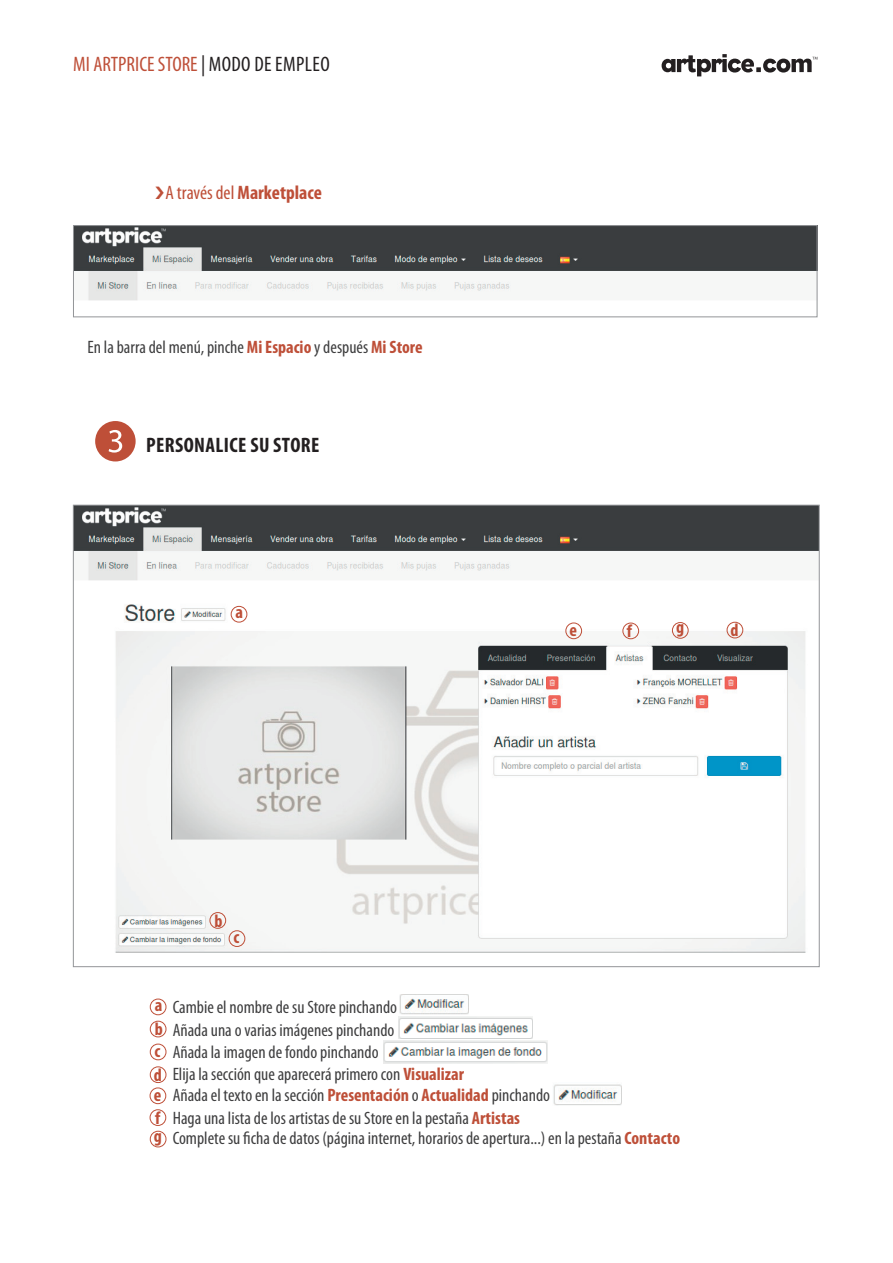
<style>
.page{position:relative;width:893px;height:1263px;background:#fff}
.page>*{position:absolute;margin:0;border:0;box-sizing:border-box;transform-origin:0 0}
.t1{font:condensed 21px "Myriad Pro";color:#be4f38}
.t2{font:700 condensed 21px "Myriad Pro";letter-spacing:.02em;color:#231f20}
.t3{font:700 condensed 19.5px "Myriad Pro";color:#be4f38}
.t4{font:condensed 18px/21.6px "Myriad Pro";color:#3e3e3f}
.t5{font:700 condensed 18px/24.3px "Myriad Pro";color:#be4f38}
.s1{color:#231f20}
.s2{font-weight:400}
.s3{font-weight:700;color:#be4f38}
</style>
<div class="page">
<img style="left:75px;top:227px;width:740px;height:74px">
<div style="left:73px;top:225px;width:744px;height:92px;border:1px solid #939598"></div>
<svg style="left:662px;top:54px;width:155px;height:22px"></svg>
<svg style="left:95px;top:421px;width:41px;height:40px"></svg>
<img style="left:75px;top:507px;width:743px;height:446px">
<img style="left:399px;top:994px;width:69px;height:21px">
<img style="left:383px;top:1041px;width:165px;height:22px">
<div style="left:231px;top:606px;width:16px;height:16px;border:1px solid #be4f38;border-radius:50%"></div>
<div style="left:210px;top:912px;width:16px;height:16px;border:1px solid #be4f38;border-radius:50%"></div>
<div style="left:229px;top:930px;width:16px;height:17px;border:1px solid #be4f38;border-radius:50%"></div>
<div style="left:727px;top:622px;width:16px;height:16px;border:1px solid #be4f38;border-radius:50%"></div>
<img style="left:398px;top:1017px;width:134px;height:21px">
<img style="left:553px;top:1084px;width:69px;height:22px">
<div style="left:150px;top:999px;width:16px;height:16px;border:1px solid #be4f38;border-radius:50%"></div>
<div style="left:150px;top:1021px;width:16px;height:16px;border:1px solid #be4f38;border-radius:50%"></div>
<div style="left:150px;top:1044px;width:16px;height:16px;border:1px solid #be4f38;border-radius:50%"></div>
<div style="left:150px;top:1066px;width:16px;height:17px;border:1px solid #be4f38;border-radius:50%"></div>
<div style="left:150px;top:1087px;width:16px;height:17px;border:1px solid #be4f38;border-radius:50%"></div>
<div style="left:150px;top:1109px;width:16px;height:17px;border:1px solid #be4f38;border-radius:50%"></div>
<div style="left:150px;top:1131px;width:16px;height:16px;border:1px solid #be4f38;border-radius:50%"></div>
<div style="left:566px;top:623px;width:16px;height:16px;border:1px solid #be4f38;border-radius:50%"></div>
<div style="left:623px;top:623px;width:16px;height:16px;border:1px solid #be4f38;border-radius:50%"></div>
<div style="left:672px;top:622px;width:16px;height:16px;border:1px solid #be4f38;border-radius:50%"></div>
<p class="t1" style="left:73px;top:51px;width:258px">MI ARTPRICE STORE <span class="s1">| MODO DE EMPLEO</span></p>
<p class="t3" style="left:165px;top:181px;width:158px"><span class="s2">A través del</span> Marketplace</p>
<p class="t4" style="left:88px;top:336px;width:337px">En la barra del menú, pinche <span class="s3">Mi Espacio</span> y después <span class="s3">Mi Store</span></p>
<p class="t2" style="left:146px;top:432px;width:175px">PERSONALICE SU STORE</p>
<p class="t5" style="left:236px;top:600px;width:9px">a</p>
<p class="t5" style="left:570px;top:617px;width:9px">e</p>
<p class="t5" style="left:627px;top:618px;width:7px">f</p>
<p class="t5" style="left:676px;top:615px;width:10px">g</p>
<p class="t5" style="left:731px;top:617px;width:10px">d</p>
<p class="t5" style="left:215px;top:908px;width:10px">b</p>
<p class="t5" style="left:233px;top:925px;width:7px">c</p>
<p class="t5" style="left:155px;top:992px;width:10px">a b</p>
<p class="t5" style="left:154px;top:1038px;width:10px">c d</p>
<p class="t5" style="left:154px;top:1082px;width:9px;line-height:23.1px">e f</p>
<p class="t5" style="left:154px;top:1123px;width:10px">g</p>
<p class="t4" style="left:173px;top:996px;width:226px">Cambie el nombre de su Store pinchando</p>
<p class="t4" style="left:173px;top:1041px;width:509px">Añada la imagen de fondo pinchando<br>Elija la sección que aparecerá primero con <span class="s3">Visualizar<br></span>Añada el texto en la sección <span class="s3">Presentación</span> o <span class="s3">Actualidad</span> pinchando<br>Haga una lista de los artistas de su Store en la pestaña <span class="s3">Artistas<br></span>Complete su ficha de datos (página internet, horarios de apertura...) en la pestaña <span class="s3">Contacto</span></p>
<p class="t4" style="left:173px;top:1019px;width:223px">Añada una o varias imágenes pinchando</p>
</div>
